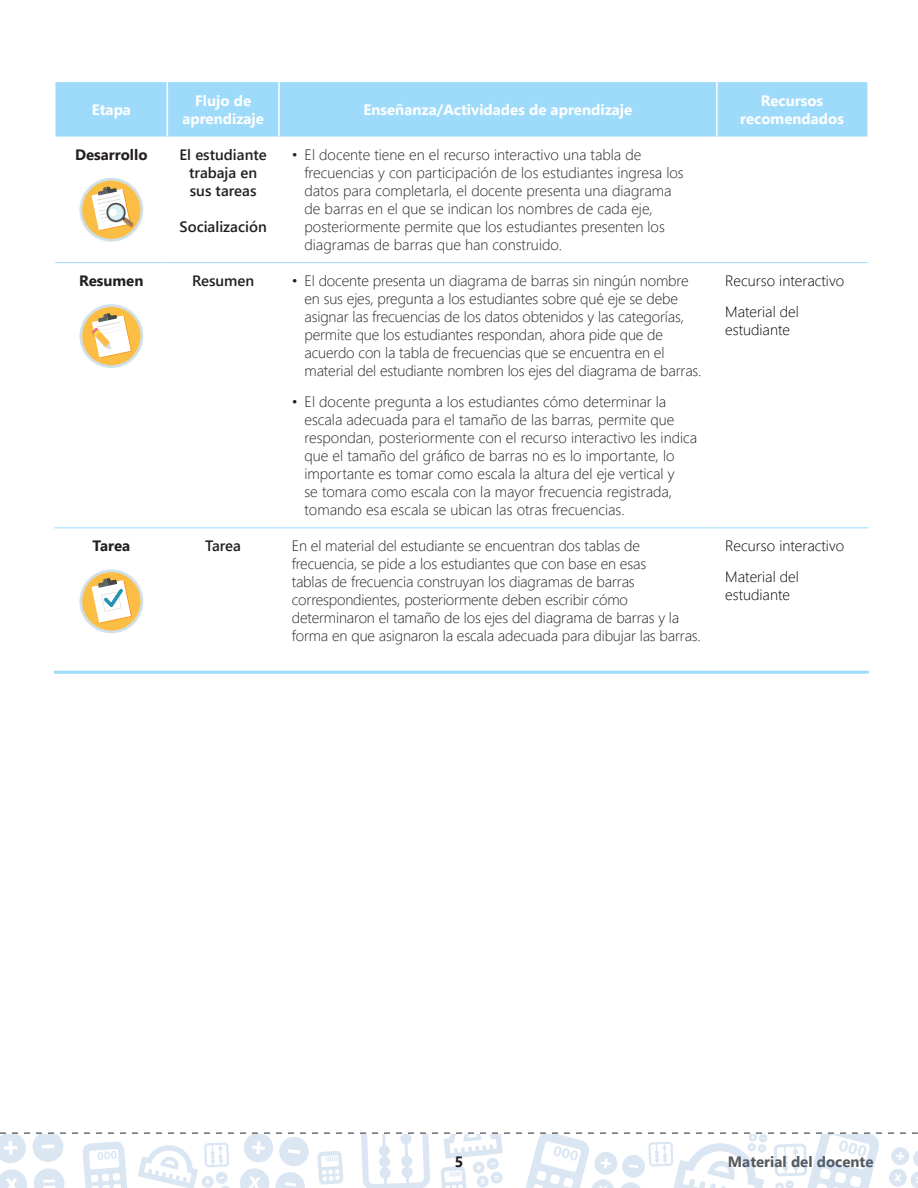
<style>
.page{position:relative;width:918px;height:1188px;background:#fff}
.page>*{position:absolute;margin:0;border:0;box-sizing:border-box;transform-origin:0 0}
.t1{font:300 15px/18px "Segoe UI";letter-spacing:-.01em;color:#231f20}
.t2{font:300 15px/30.8px "Segoe UI";color:#000}
.t3{font:700 15px/18px "Segoe UI";color:#fff;text-align:center}
.t4{font:600 15px/18px "Segoe UI";color:#231f20;text-align:center}
.t5{font:700 15px "Segoe UI";color:#231f20}
.t6{font:700 15px "Segoe UI";color:#57585a}
</style>
<div class="page">
<svg style="left:0;top:1132px;width:918px;height:56px"></svg>
<div style="left:55px;top:82px;width:812px;height:55px;background:#9edbfa"></div>
<hr style="left:167px;top:82px;width:1px;height:55px;background:#fff">
<hr style="left:278px;top:82px;width:2px;height:55px;background:#fff">
<hr style="left:716px;top:82px;width:2px;height:55px;background:#fff">
<hr style="left:54px;top:671px;width:113px;height:3px;background:#9edbfa">
<hr style="left:167px;top:671px;width:112px;height:3px;background:#9edbfa">
<hr style="left:279px;top:671px;width:438px;height:3px;background:#9edbfa">
<hr style="left:717px;top:671px;width:152px;height:3px;background:#9edbfa">
<hr style="left:55px;top:262px;width:112px;height:1px;background:#9edbfa">
<hr style="left:167px;top:262px;width:112px;height:1px;background:#9edbfa">
<hr style="left:279px;top:262px;width:438px;height:1px;background:#9edbfa">
<hr style="left:717px;top:262px;width:151px;height:1px;background:#9edbfa">
<hr style="left:54px;top:527px;width:113px;height:1px;background:#9edbfa">
<hr style="left:167px;top:527px;width:112px;height:1px;background:#9edbfa">
<hr style="left:279px;top:527px;width:438px;height:1px;background:#9edbfa">
<hr style="left:717px;top:527px;width:152px;height:1px;background:#9edbfa">
<svg style="left:79px;top:178px;width:64px;height:64px"></svg>
<div style="left:82px;top:181px;width:59px;height:58px;background:#fbbd43;border-radius:50%"></div>
<svg style="left:92px;top:186px;width:42px;height:45px"></svg>
<svg style="left:79px;top:304px;width:64px;height:64px"></svg>
<div style="left:82px;top:307px;width:59px;height:58px;background:#fbbd43;border-radius:50%"></div>
<svg style="left:92px;top:313px;width:40px;height:45px"></svg>
<svg style="left:79px;top:569px;width:64px;height:64px"></svg>
<div style="left:82px;top:572px;width:59px;height:59px;background:#fbbd43;border-radius:50%"></div>
<svg style="left:92px;top:578px;width:40px;height:45px"></svg>
<p class="t3" style="left:92px;top:100px;width:41px">Etapa</p>
<p class="t3" style="left:182px;top:91px;width:83px">Flujo de aprendizaje</p>
<p class="t3" style="left:363px;top:100px;width:270px">Enseñanza/Actividades de aprendizaje</p>
<p class="t3" style="left:740px;top:91px;width:105px">Recursos recomendados</p>
<p class="t5" style="left:75px;top:142px;width:74px">Desarrollo</p>
<p class="t4" style="left:180px;top:145px;width:89px">El estudiante trabaja en sus tareas</p>
<p class="t4" style="left:180px;top:217px;width:89px">Socialización</p>
<p class="t1" style="left:305px;top:145px;width:381px;text-indent:-13px">• El docente tiene en el recurso interactivo una tabla de frecuencias y con participación de los estudiantes ingresa los datos para completarla, el docente presenta una diagrama de barras en el que se indican los nombres de cada eje, posteriormente permite que los estudiantes presenten los diagramas de barras que han construido.</p>
<p class="t5" style="left:79px;top:269px;width:66px">Resumen</p>
<p class="t4" style="left:192px;top:272px;width:64px">Resumen</p>
<p class="t1" style="left:305px;top:271px;width:399px;text-indent:-13px">• El docente presenta un diagrama de barras sin ningún nombre en sus ejes, pregunta a los estudiantes sobre qué eje se debe asignar las frecuencias de los datos obtenidos y las categorías, permite que los estudiantes respondan, ahora pide que de acuerdo con la tabla de frecuencias que se encuentra en el material del estudiante nombren los ejes del diagrama de barras.</p>
<p class="t1" style="left:305px;top:392px;width:394px;text-indent:-13px">• El docente pregunta a los estudiantes cómo determinar la escala adecuada para el tamaño de las barras, permite que respondan, posteriormente con el recurso interactivo les indica que el tamaño del gráfico de barras no es lo importante, lo importante es tomar como escala la altura del eje vertical y<br>se tomara como escala con la mayor frecuencia registrada, tomando esa escala se ubican las otras frecuencias.</p>
<p class="t2" style="left:725px;top:265px;width:120px">Recurso interactivo<br>Material del</p>
<p class="t2" style="left:725px;top:314px;width:66px">estudiante</p>
<p class="t5" style="left:93px;top:534px;width:39px">Tarea</p>
<p class="t4" style="left:205px;top:537px;width:37px">Tarea</p>
<p class="t1" style="left:292px;top:536px;width:411px">En el material del estudiante se encuentran dos tablas de frecuencia, se pide a los estudiantes que con base en esas<br>tablas de frecuencia construyan los diagramas de barras correspondientes, posteriormente deben escribir cómo determinaron el tamaño de los ejes del diagrama de barras y la forma en que asignaron la escala adecuada para dibujar las barras.</p>
<p class="t2" style="left:725px;top:530px;width:120px">Recurso interactivo<br>Material del</p>
<p class="t2" style="left:725px;top:579px;width:66px">estudiante</p>
<p class="t5" style="left:455px;top:1150px;width:10px">5</p>
<p class="t6" style="left:728px;top:1149px;width:147px">Material del docente</p>
</div>
